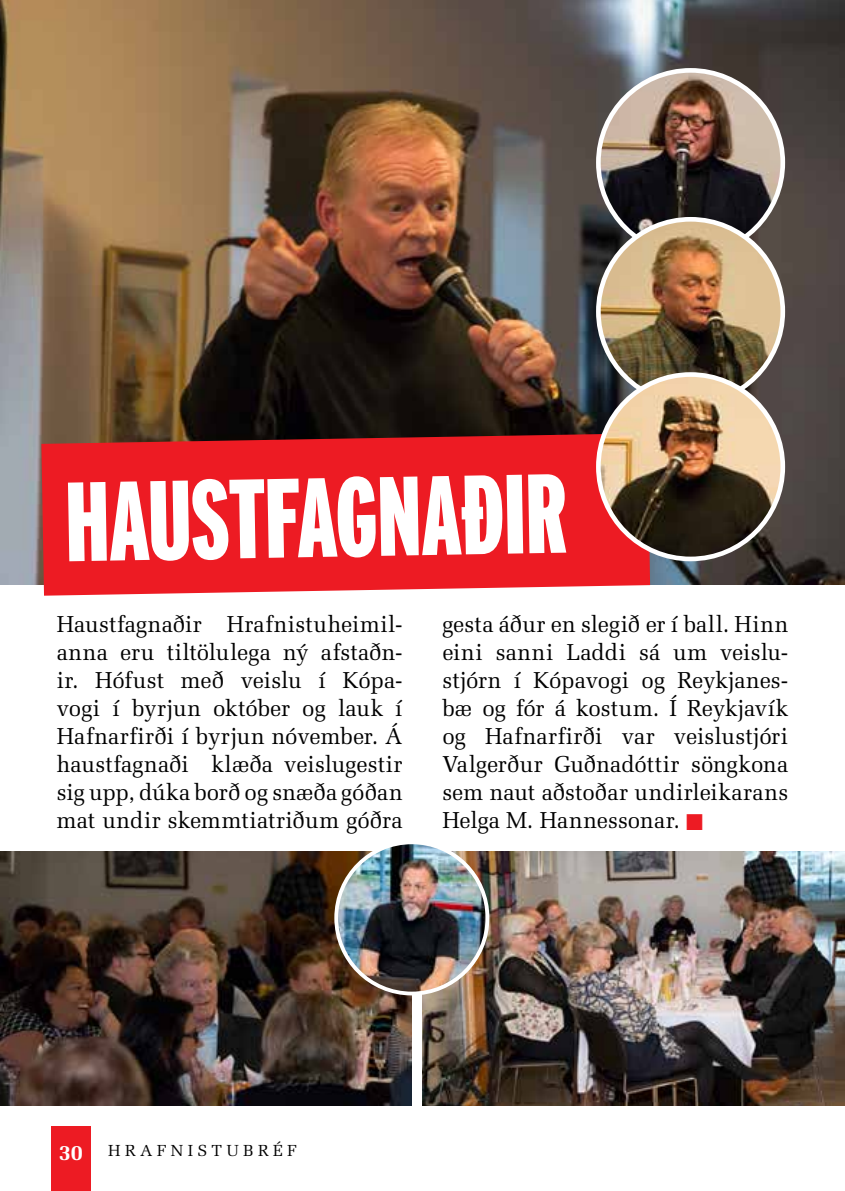
<style>
.page{position:relative;width:845px;height:1191px;background:#fff}
.page>*{position:absolute;margin:0;border:0;box-sizing:border-box;transform-origin:0 0}
.t1{font:112.4px "Interstate Black Comp";color:#fff}
.t2{font:23px/28px "Melior";color:#000;text-align:justify}
.t3{font:16px "Melior";letter-spacing:.27em;color:#000}
.s1{color:#ed1b23}
.s2{font-weight:700;font-size:22px;color:#fff}
</style>
<div class="page">
<div style="left:51px;top:1125px;width:40px;height:66px;background:#ed1b23"></div>
<img style="left:0;top:0;width:845px;height:584px">
<svg style="left:41px;top:433px;width:609px;height:162px;background:#e62229"></svg>
<img style="left:598px;top:70px;width:185px;height:185px;border-radius:92px">
<div style="left:596px;top:68px;width:189px;height:189px;border:5px solid #fff;border-radius:50%"></div>
<img style="left:422px;top:852px;width:423px;height:254px">
<img style="left:0;top:852px;width:412px;height:254px">
<img style="left:598px;top:219px;width:185px;height:185px;border-radius:92px">
<div style="left:596px;top:217px;width:189px;height:189px;border:5px solid #fff;border-radius:50%"></div>
<img style="left:598px;top:374px;width:185px;height:185px;border-radius:92px">
<div style="left:596px;top:372px;width:189px;height:189px;border:5px solid #fff;border-radius:50%"></div>
<img style="left:336px;top:842px;width:151px;height:151px;border-radius:76px">
<div style="left:334px;top:840px;width:155px;height:155px;border:4px solid #fff;border-radius:50%"></div>
<h1 class="t1" style="left:64px;top:460px;width:84px;rotate:-1deg">Haustfa</h1>
<h1 class="t1" style="left:334px;top:455px;width:199px;rotate:-1deg">gna ðir</h1>
<p class="t2" style="left:57px;top:610px;width:347px">Haustfagnaðir Hrafnistuheimil&shy;anna eru tiltölulega ný afstaðn&shy;ir. Hófust með veislu í Kópa&shy;vogi í byrjun október og lauk í Hafnarfirði í byrjun nóvember. Á haustfagnaði klæða veislugestir sig upp, dúka borð og snæða góðan mat undir skemmtiatriðum góðra</p>
<p class="t2" style="left:442px;top:610px;width:347px">gesta áður en slegið er í ball. Hinn eini sanni Laddi sá um veislu&shy;stjórn í Kópavogi og Reykjanes&shy;bæ og fór á kostum. Í Reykjavík og Hafnarfirði var veislustjóri Valgerður Guðnadóttir söngkona sem naut aðstoðar undirleikarans Helga M. Hannessonar. <span class="s1">■</span></p>
<p class="t3" style="left:59px;top:1141px;width:240px"><span class="s2">30</span> Hrafnistubréf</p>
</div>
